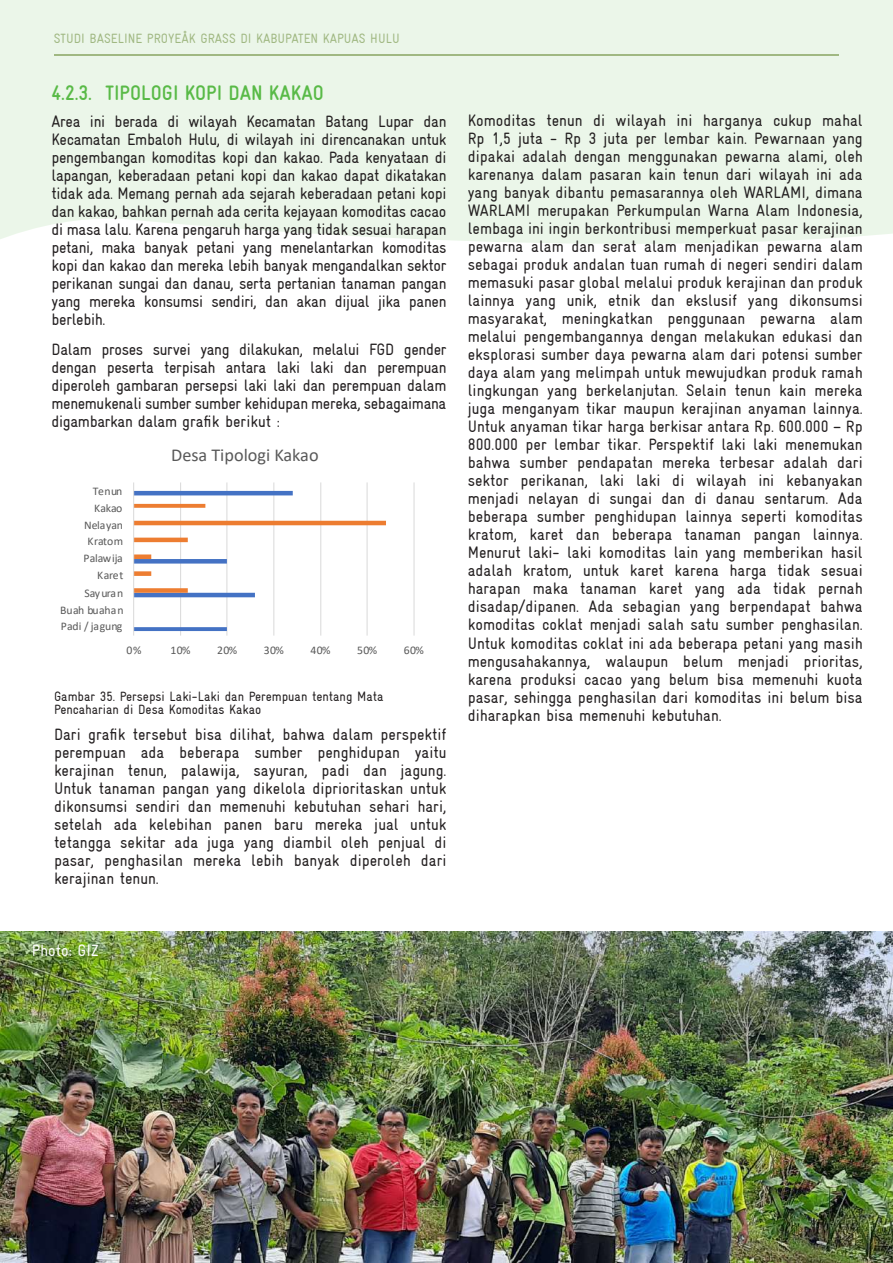
<style>
.page{position:relative;width:893px;height:1263px;background:#fff}
.page>*{position:absolute;margin:0;border:0;box-sizing:border-box;transform-origin:0 0}
.t1{font:700 condensed 21px "Gravur";color:#59ba47}
.t2{font:18.15px "Calibri";color:#595959}
.t3{font:condensed 16.5px/18px "Gravur";color:#231f20;text-align:justify}
.t4{font:condensed 16.5px "Gravur";color:#fff}
.t5{font:condensed 13.5px/13.5px "Gravur";color:#231f20}
.t6{font:condensed 13.5px "Gravur";color:#a0b882}
.t7{font:11.7px "Calibri";letter-spacing:-.005em;color:#595959}
.t8{font:11.7px "Calibri";letter-spacing:.02em;color:#595959}
</style>
<div class="page">
<div style="left:0;top:0;width:893px;height:244px;background:#ebf6e9"></div>
<hr style="left:54px;top:54px;width:785px;height:1px;background:#a0b882">
<img style="left:0;top:931px;width:893px;height:332px">
<hr style="left:180px;top:482px;width:1px;height:154px;background:#d9d9d9">
<hr style="left:226px;top:482px;width:1px;height:154px;background:#d9d9d9">
<hr style="left:273px;top:482px;width:1px;height:154px;background:#d9d9d9">
<hr style="left:320px;top:482px;width:1px;height:154px;background:#d9d9d9">
<hr style="left:367px;top:482px;width:1px;height:154px;background:#d9d9d9">
<hr style="left:414px;top:482px;width:1px;height:154px;background:#d9d9d9">
<svg style="left:134px;top:491px;width:252px;height:140px"></svg>
<hr style="left:133px;top:482px;width:1px;height:154px;background:#d9d9d9">
<p class="t6" style="left:54px;top:30px;width:347px">STUDI BASELINE PROYEÅK GRASS DI KABUPATEN KAPUAS HULU</p>
<p class="t1" style="left:52px;top:81px;width:274px">4.2.3. TIPOLOGI KOPI DAN KAKAO</p>
<p class="t3" style="left:52px;top:112px;width:396px">Area ini berada di wilayah Kecamatan Batang Lupar dan Kecamatan Embaloh Hulu, di wilayah ini direncanakan untuk pengembangan komoditas kopi dan kakao. Pada kenyataan di lapangan, keberadaan petani kopi dan kakao dapat dikatakan tidak ada. Memang pernah ada sejarah keberadaan petani kopi dan kakao, bahkan pernah ada cerita kejayaan komoditas cacao di masa lalu. Karena pengaruh harga yang tidak sesuai harapan petani, maka banyak petani yang menelantarkan komoditas kopi dan kakao dan mereka lebih banyak mengandalkan sektor perikanan sungai dan danau, serta pertanian tanaman pangan yang mereka konsumsi sendiri, dan akan dijual jika panen berlebih.</p>
<p class="t3" style="left:52px;top:340px;width:396px">Dalam proses survei yang dilakukan, melalui FGD gender dengan peserta terpisah antara laki laki dan perempuan diperoleh gambaran persepsi laki laki dan perempuan dalam menemukenali sumber sumber kehidupan mereka, sebagaimana digambarkan dalam grafik berikut :</p>
<p class="t7" style="left:93px;top:483px;width:31px">Tenun</p>
<p class="t7" style="left:94px;top:500px;width:30px">Kakao</p>
<p class="t7" style="left:84px;top:516px;width:40px">Nelayan</p>
<p class="t7" style="left:88px;top:533px;width:37px">Kratom</p>
<p class="t7" style="left:83px;top:550px;width:41px">Palawija</p>
<p class="t7" style="left:97px;top:567px;width:28px">Karet</p>
<p class="t7" style="left:85px;top:585px;width:40px">Sayuran</p>
<p class="t8" style="left:60px;top:601px;width:65px">Buah buahan</p>
<p class="t7" style="left:61px;top:618px;width:63px">Padi / jagung</p>
<p class="t2" style="left:171px;top:442px;width:149px">Desa Tipologi Kakao</p>
<p class="t7" style="left:127px;top:642px;width:16px">0%</p>
<p class="t7" style="left:170px;top:642px;width:22px">10%</p>
<p class="t7" style="left:217px;top:642px;width:22px">20%</p>
<p class="t7" style="left:264px;top:642px;width:22px">30%</p>
<p class="t7" style="left:310px;top:642px;width:22px">40%</p>
<p class="t7" style="left:357px;top:642px;width:22px">50%</p>
<p class="t7" style="left:404px;top:642px;width:22px">60%</p>
<p class="t5" style="left:54px;top:689px;width:331px">Gambar 35. Persepsi Laki-Laki dan Perempuan tentang Mata<br>Pencaharian di Desa Komoditas Kakao</p>
<p class="t3" style="left:54px;top:725px;width:394px">Dari grafik tersebut bisa dilihat, bahwa dalam perspektif perempuan ada beberapa sumber penghidupan yaitu kerajinan tenun, palawija, sayuran, padi dan jagung.<br>Untuk tanaman pangan yang dikelola diprioritaskan untuk dikonsumsi sendiri dan memenuhi kebutuhan sehari hari, setelah ada kelebihan panen baru mereka jual untuk tetangga sekitar ada juga yang diambil oleh penjual di pasar, penghasilan mereka lebih banyak diperoleh dari kerajinan tenun.</p>
<p class="t3" style="left:468px;top:112px;width:396px">Komoditas tenun di wilayah ini harganya cukup mahal Rp 1,5 juta - Rp 3 juta per lembar kain. Pewarnaan yang dipakai adalah dengan menggunakan pewarna alami, oleh karenanya dalam pasaran kain tenun dari wilayah ini ada yang banyak dibantu pemasarannya oleh WARLAMI, dimana WARLAMI merupakan Perkumpulan Warna Alam Indonesia, lembaga ini ingin berkontribusi memperkuat pasar kerajinan pewarna alam dan serat alam menjadikan pewarna alam sebagai produk andalan tuan rumah di negeri sendiri dalam memasuki pasar global melalui produk kerajinan dan produk lainnya yang unik, etnik dan ekslusif yang dikonsumsi masyarakat, meningkatkan penggunaan pewarna alam melalui pengembangannya dengan melakukan edukasi dan eksplorasi sumber daya pewarna alam dari potensi sumber daya alam yang melimpah untuk mewujudkan produk ramah lingkungan yang berkelanjutan. Selain tenun kain mereka juga menganyam tikar maupun kerajinan anyaman lainnya.<br>Untuk anyaman tikar harga berkisar antara Rp. 600.000 – Rp 800.000 per lembar tikar. Perspektif laki laki menemukan bahwa sumber pendapatan mereka terbesar adalah dari sektor perikanan, laki laki di wilayah ini kebanyakan menjadi nelayan di sungai dan di danau sentarum. Ada beberapa sumber penghidupan lainnya seperti komoditas kratom, karet dan beberapa tanaman pangan lainnya.<br>Menurut laki- laki komoditas lain yang memberikan hasil adalah kratom, untuk karet karena harga tidak sesuai harapan maka tanaman karet yang ada tidak pernah disadap/dipanen. Ada sebagian yang berpendapat bahwa komoditas coklat menjadi salah satu sumber penghasilan.<br>Untuk komoditas coklat ini ada beberapa petani yang masih mengusahakannya, walaupun belum menjadi prioritas, karena produksi cacao yang belum bisa memenuhi kuota pasar, sehingga penghasilan dari komoditas ini belum bisa diharapkan bisa memenuhi kebutuhan.</p>
<p class="t4" style="left:32px;top:941px;width:68px">Photo: GIZ</p>
</div>
